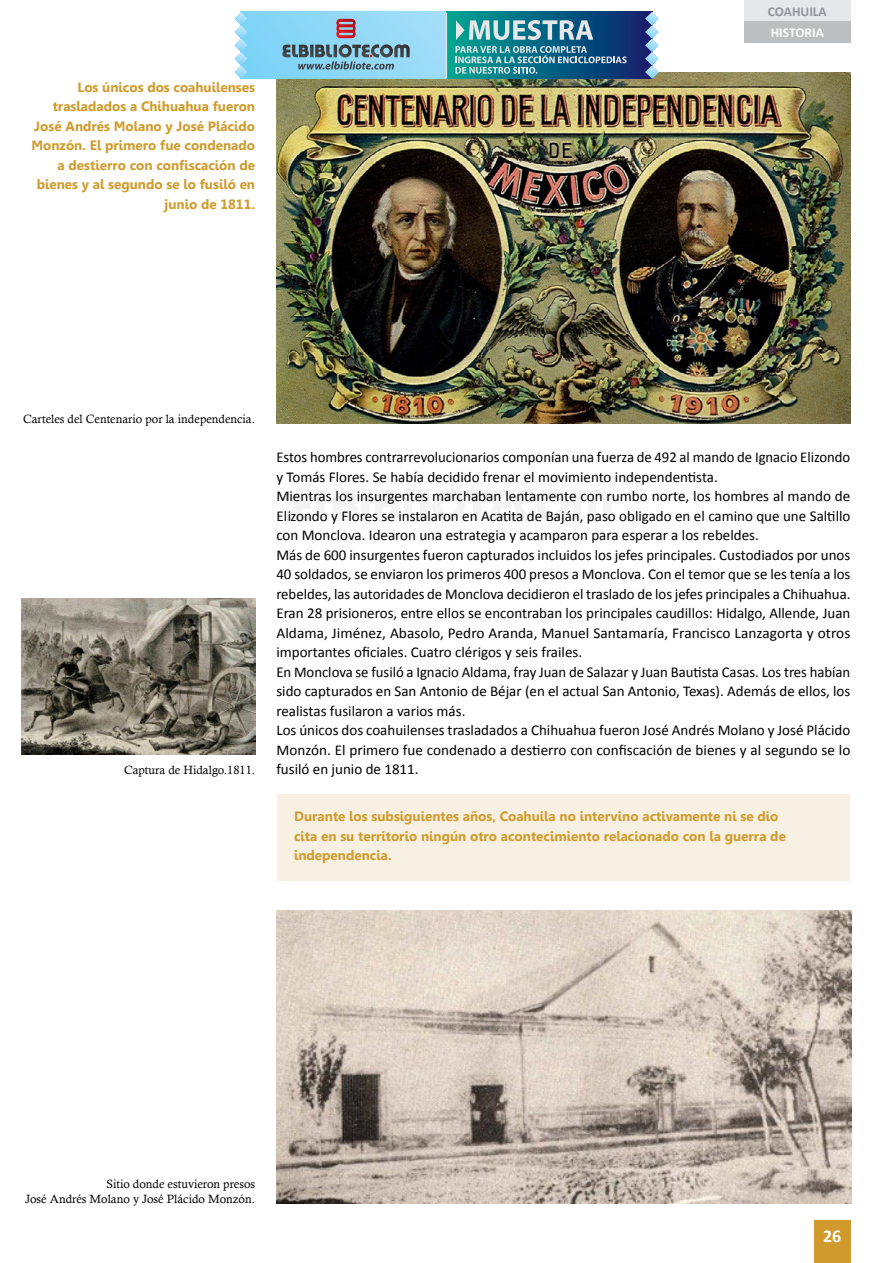
<style>
.page{position:relative;width:893px;height:1263px;background:#fff}
.page>*{position:absolute;margin:0;border:0;box-sizing:border-box;transform-origin:0 0}
.t1{font:700 18px "Calibri";color:#fff}
.t2{font:15px/19.5px "Calibri";color:#000}
.t3{font:700 13.5px/19.5px "Gisha";color:#d09b2c}
.t4{font:700 13.5px "Calibri";color:#939598}
.t5{font:700 13.5px "Calibri";color:#fff}
.t6{font:12px/15px "Calisto";color:#000;text-align:right}
</style>
<div class="page">
<div style="left:814px;top:1220px;width:36px;height:43px;background:#d09b2c"></div>
<div style="left:744px;top:0;width:106px;height:21px;background:#e6e7e8"></div>
<div style="left:744px;top:21px;width:106px;height:22px;background:#bcbec0"></div>
<img style="left:276px;top:72px;width:574px;height:351px">
<div style="left:277px;top:794px;width:573px;height:86px;background:#f8f0e2"></div>
<img style="left:276px;top:911px;width:575px;height:292px">
<img style="left:21px;top:599px;width:234px;height:156px">
<svg style="left:248px;top:12px;width:198px;height:67px;background:#8fd8f7"></svg>
<svg style="left:292px;top:490px;width:65px;height:31px"></svg>
<div style="left:362px;top:489px;width:8px;height:32px;background:#f4f4f4"></div>
<svg style="left:376px;top:490px;width:40px;height:31px"></svg>
<div style="left:420px;top:489px;width:8px;height:32px;background:#f4f4f4"></div>
<svg style="left:433px;top:489px;width:178px;height:32px"></svg>
<div style="left:446px;top:12px;width:206px;height:67px;background:linear-gradient(to right,#00a694,#0c1f6e)"></div>
<svg style="left:234px;top:12px;width:14px;height:67px"></svg>
<svg style="left:645px;top:12px;width:14px;height:67px"></svg>
<svg style="left:336px;top:19px;width:20px;height:19px"></svg>
<svg style="left:281px;top:44px;width:129px;height:26px;background:#6e9bae"></svg>
<svg style="left:455px;top:46px;width:172px;height:28px;background:#3d859c"></svg>
<svg style="left:456px;top:20px;width:137px;height:20px;background:#70aab6"></svg>
<hr style="left:446px;top:13px;width:1px;height:66px;background:#e6e7e9">
<p class="t3" style="left:31px;top:77px;width:225px;text-align:right">Los únicos dos coahuilenses trasladados a Chihuahua fueron<br>José Andrés Molano y José Plácido<br>Monzón. El primero fue condenado a destierro con confiscación de bienes y al segundo se lo fusiló en junio de 1811.</p>
<p class="t4" style="left:768px;top:3px;width:61px">COAHUILA</p>
<p class="t5" style="left:771px;top:24px;width:55px">HISTORIA</p>
<p class="t6" style="left:23px;top:412px;width:234px">Carteles del Centenario por la independencia.</p>
<p class="t6" style="left:124px;top:763px;width:133px">Captura de Hidalgo.1811.</p>
<p class="t2" style="left:276px;top:448px;width:576px">Estos hombres contrarrevolucionarios componían una fuerza de 492 al mando de Ignacio Elizondo y Tomás Flores. Se había decidido frenar el movimiento independentista.<br>Mientras los insurgentes marchaban lentamente con rumbo norte, los hombres al mando de Elizondo y Flores se instalaron en Acatita de Baján, paso obligado en el camino que une Saltillo con Monclova. Idearon una estrategia y acamparon para esperar a los rebeldes.<br>Más de 600 insurgentes fueron capturados incluidos los jefes principales. Custodiados por unos 40 soldados, se enviaron los primeros 400 presos a Monclova. Con el temor que se les tenía a los rebeldes, las autoridades de Monclova decidieron el traslado de los jefes principales a Chihuahua.<br>Eran 28 prisioneros, entre ellos se encontraban los principales caudillos: Hidalgo, Allende, Juan Aldama, Jiménez, Abasolo, Pedro Aranda, Manuel Santamaría, Francisco Lanzagorta y otros importantes oficiales. Cuatro clérigos y seis frailes.<br>En Monclova se fusiló a Ignacio Aldama, fray Juan de Salazar y Juan Bautista Casas. Los tres habían sido capturados en San Antonio de Béjar (en el actual San Antonio, Texas). Además de ellos, los realistas fusilaron a varios más.<br>Los únicos dos coahuilenses trasladados a Chihuahua fueron José Andrés Molano y José Plácido Monzón. El primero fue condenado a destierro con confiscación de bienes y al segundo se lo fusiló en junio de 1811.</p>
<p class="t3" style="left:294px;top:807px;width:493px">Durante los subsiguientes años, Coahuila no intervino activamente ni se dio cita en su territorio ningún otro acontecimiento relacionado con la guerra de independencia.</p>
<p class="t6" style="left:25px;top:1176px;width:231px">Sitio donde estuvieron presos<br>José Andrés Molano y José Plácido Monzón.</p>
<p class="t1" style="left:823px;top:1225px;width:20px">26</p>
</div>
